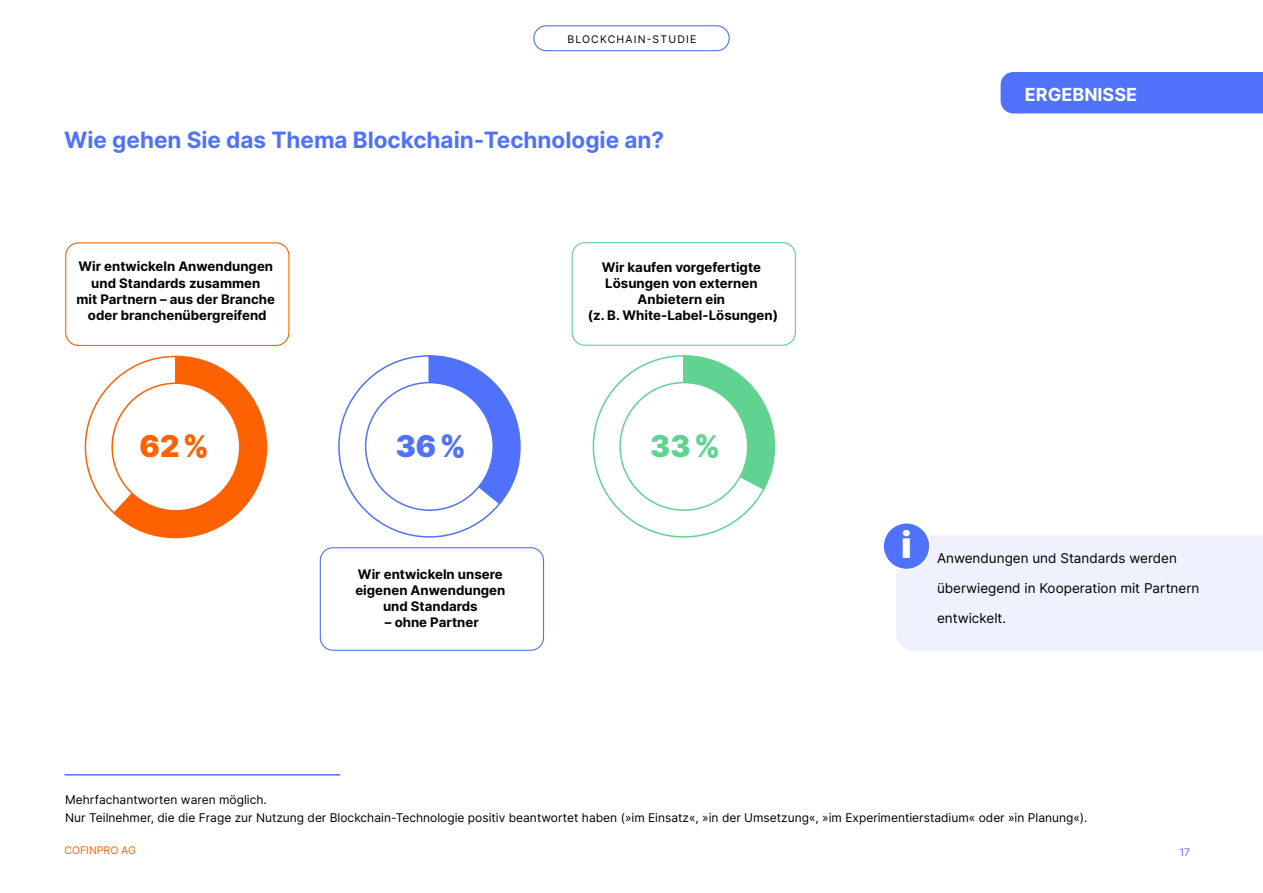
<style>
.page{position:relative;width:1263px;height:893px;background:#fff}
.page>*{position:absolute;margin:0;border:0;box-sizing:border-box;transform-origin:0 0}
.t1{font:900 36px "Inter";color:#fff}
.t2{font:900 30px "Inter";color:#fd6202}
.t3{font:900 30px "Inter";color:#5072fb}
.t4{font:900 30px "Inter";color:#60d391}
.t5{font:700 22.5px "Inter";color:#5072fb}
.t6{font:700 18px "Inter";color:#fff}
.t7{font:13.5px "Inter";color:#000}
.t8{font:700 13.2px/16.2px "Inter";color:#020204;text-align:center}
.t9{font:12px/18px "Inter";color:#000}
.t10{font:10.5px "Inter";letter-spacing:.11em;color:#000}
.t11{font:10.5px "Inter";color:#fd6200}
.t12{font:10.5px "Inter";color:#5072fb}
</style>
<div class="page">
<div style="left:533px;top:25px;width:197px;height:26px;border:1px solid #5072fb;border-radius:12px"></div>
<hr style="left:65px;top:774px;width:275px;height:2px;background:#5072fb">
<svg style="left:84px;top:355px;width:184px;height:184px"></svg>
<div style="left:112px;top:383px;width:128px;height:128px;background:#fff;border-radius:50%"></div>
<svg style="left:592px;top:355px;width:184px;height:183px"></svg>
<div style="left:620px;top:383px;width:128px;height:127px;background:#fff;border-radius:50%"></div>
<svg style="left:338px;top:355px;width:183px;height:183px"></svg>
<div style="left:366px;top:383px;width:127px;height:127px;background:#fff;border-radius:50%"></div>
<div style="left:65px;top:242px;width:224px;height:104px;border:1px solid #fd6200;border-radius:13px"></div>
<div style="left:320px;top:547px;width:224px;height:104px;border:1px solid #5072fb;border-radius:13px"></div>
<div style="left:572px;top:242px;width:224px;height:104px;border:1px solid #60d291;border-radius:13px"></div>
<div style="left:896px;top:535px;width:367px;height:116px;background:#eff1fe"></div>
<div style="left:883px;top:523px;width:47px;height:46px;background:#5072fb;border-radius:50%"></div>
<div style="left:882px;top:522px;width:49px;height:48px;border:2px solid #fff;border-radius:50%"></div>
<div style="left:1001px;top:72px;width:262px;height:41px;background:#5072fb"></div>
<p class="t10" style="left:567px;top:31px;width:130px">BLOCKCHAIN-STUDIE</p>
<h3 class="t5" style="left:64px;top:123px;width:601px">Wie gehen Sie das Thema Blockchain-Technologie an?</h3>
<p class="t8" style="left:76px;top:258px;width:200px">Wir entwickeln Anwendungen und Standards zusammen<br>mit Partnern – aus der Branche oder branchenübergreifend</p>
<p class="t8" style="left:588px;top:259px;width:192px">Wir kaufen vorgefertigte<br>Lösungen von externen<br>Anbietern ein<br>(z. B. White-Label-Lösungen)</p>
<h2 class="t2" style="left:140px;top:423px;width:71px">62 %</h2>
<h2 class="t3" style="left:396px;top:423px;width:72px">36 %</h2>
<h2 class="t4" style="left:650px;top:423px;width:72px">33 %</h2>
<p class="t8" style="left:355px;top:565px;width:152px">Wir entwickeln unsere eigenen Anwendungen und Standards</p>
<p class="t8" style="left:385px;top:614px;width:95px">– ohne Partner</p>
<h3 class="t6" style="left:1025px;top:81px;width:114px">ERGEBNISSE</h3>
<h1 class="t1" style="left:901px;top:518px;width:12px">i</h1>
<p class="t7" style="left:937px;top:548px;width:241px">Anwendungen und Standards werden</p>
<p class="t7" style="left:937px;top:578px;width:264px">überwiegend in Kooperation mit Partnern</p>
<p class="t7" style="left:937px;top:608px;width:71px">entwickelt.</p>
<p class="t9" style="left:65px;top:791px;width:1024px">Mehrfachantworten waren möglich.<br>Nur Teilnehmer, die die Frage zur Nutzung der Blockchain-Technologie positiv beantwortet haben (»im Einsatz«, »in der Umsetzung«, »im Experimentierstadium« oder »in Planung«).</p>
<p class="t11" style="left:64px;top:843px;width:73px">COFINPRO AG</p>
<p class="t12" style="left:1179px;top:845px;width:12px">17</p>
</div>
